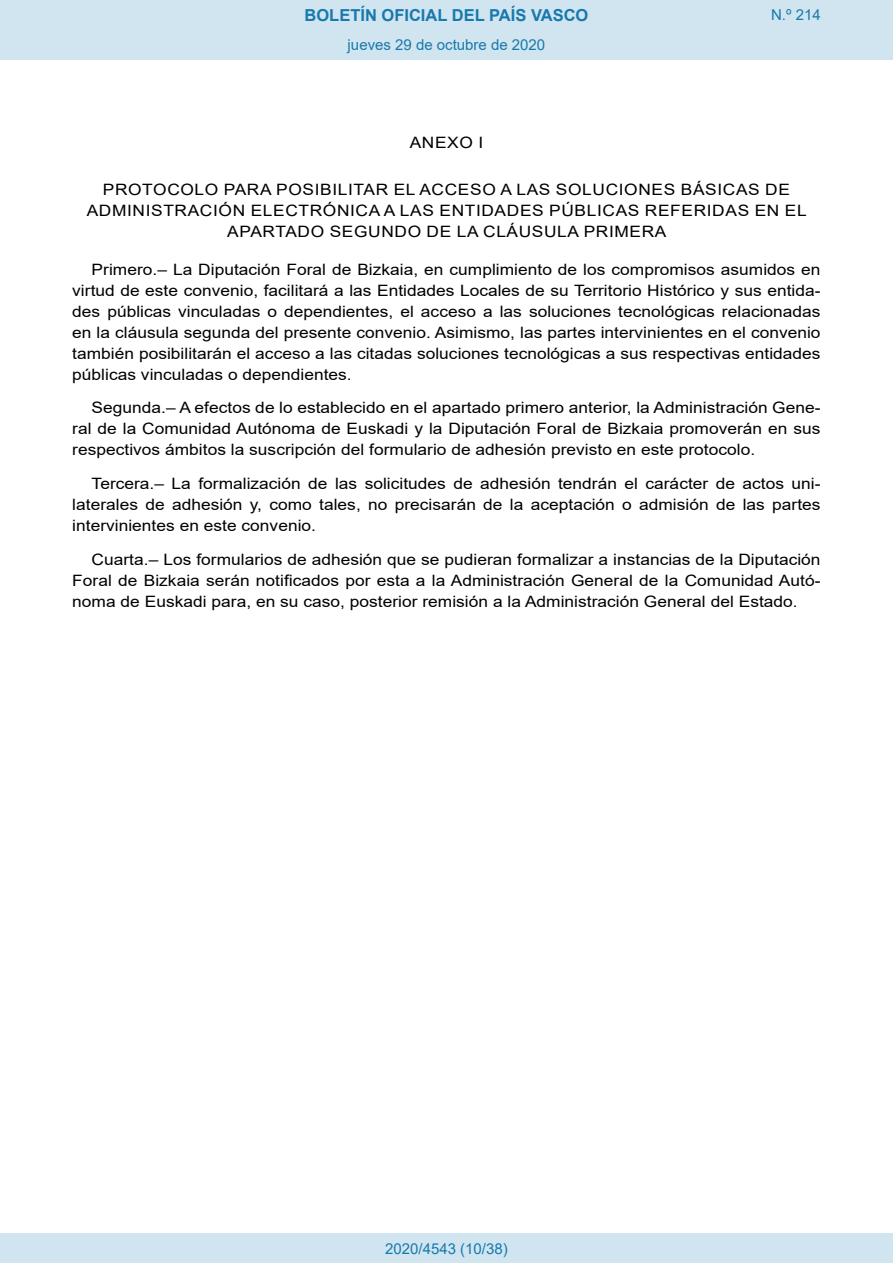
<style>
.page{position:relative;width:893px;height:1263px;background:#fff}
.page>*{position:absolute;margin:0;border:0;box-sizing:border-box;transform-origin:0 0}
.t1{font:700 16.5px "Arial";color:#1879ad}
.BOPVDetalle{font:15.6px/21px "Arial";color:#000;text-align:justify;scale:1.11 1}
.BOPVClave{font:15.6px/21px "Arial";letter-spacing:.035em;color:#000;text-align:center;scale:1.11 1}
.Paginacion_Centro{font:15px "Arial";color:#1879ad}
</style>
<div class="page">
<div style="left:0;top:0;width:893px;height:60px;background:#d0e5f0"></div>
<div style="left:0;top:1233px;width:893px;height:30px;background:#d0e5f0"></div>
<p class="t1" style="left:305px;top:3px;width:285px">BOLETÍN OFICIAL DEL PAÍS VASCO</p>
<p class="Paginacion_Centro" style="left:348px;top:35px;width:199px">jueves 29 de octubre de 2020</p>
<p class="Paginacion_Centro" style="left:771px;top:5px;width:51px">N.º 214</p>
<p class="BOPVClave" style="left:410px;top:132px;width:68px">ANEXO I</p>
<p class="BOPVClave" style="left:87px;top:179px;width:650px">PROTOCOLO PARA POSIBILITAR EL ACCESO A LAS SOLUCIONES BÁSICAS DE<br>ADMINISTRACIÓN ELECTRÓNICA A LAS ENTIDADES PÚBLICAS REFERIDAS EN EL<br>APARTADO SEGUNDO DE LA CLÁUSULA PRIMERA</p>
<p class="BOPVDetalle" style="left:72px;top:259px;width:676px;text-indent:19px">Primero.– La Diputación Foral de Bizkaia, en cumplimiento de los compromisos asumidos en virtud de este convenio, facilitará a las Entidades Locales de su Territorio Histórico y sus entida&shy;des públicas vinculadas o dependientes, el acceso a las soluciones tecnológicas relacionadas en la cláusula segunda del presente convenio. Asimismo, las partes intervinientes en el convenio también posibilitarán el acceso a las citadas soluciones tecnológicas a sus respectivas entidades públicas vinculadas o dependientes.</p>
<p class="BOPVDetalle" style="left:72px;top:397px;width:676px;text-indent:19px">Segunda.– A efectos de lo establecido en el apartado primero anterior, la Administración Gene&shy;ral de la Comunidad Autónoma de Euskadi y la Diputación Foral de Bizkaia promoverán en sus respectivos ámbitos la suscripción del formulario de adhesión previsto en este protocolo.</p>
<p class="BOPVDetalle" style="left:72px;top:473px;width:676px;text-indent:19px">Tercera.– La formalización de las solicitudes de adhesión tendrán el carácter de actos uni&shy;laterales de adhesión y, como tales, no precisarán de la aceptación o admisión de las partes intervinientes en este convenio.</p>
<p class="BOPVDetalle" style="left:72px;top:549px;width:676px;text-indent:19px">Cuarta.– Los formularios de adhesión que se pudieran formalizar a instancias de la Diputación Foral de Bizkaia serán notificados por esta a la Administración General de la Comunidad Autó&shy;noma de Euskadi para, en su caso, posterior remisión a la Administración General del Estado.</p>
<p class="Paginacion_Centro" style="left:385px;top:1238px;width:124px">2020/4543 (10/38)</p>
</div>
